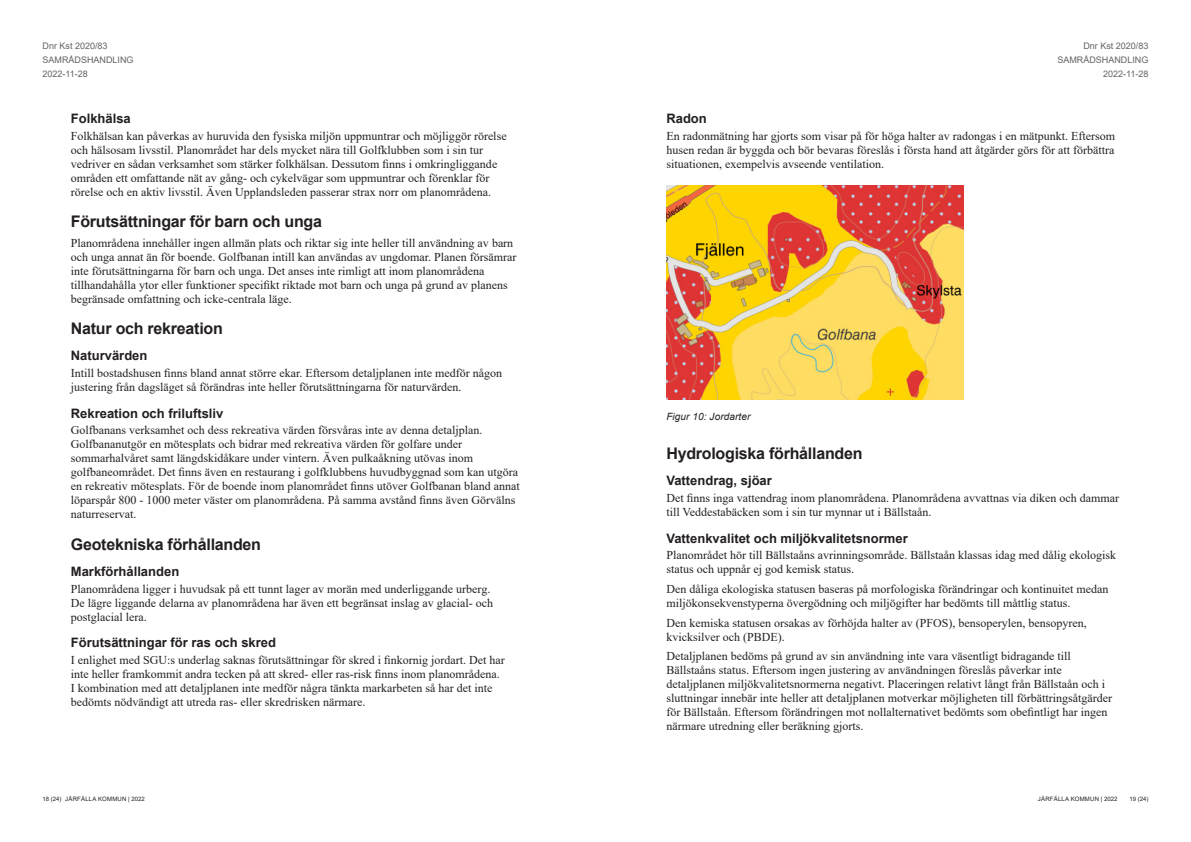
<style>
.page{position:relative;width:1191px;height:842px;background:#fff}
.page>*{position:absolute;margin:0;border:0;box-sizing:border-box;transform-origin:0 0}
.Rubrik_2{font:700 16px "Arial";letter-spacing:-.015em;color:#231f20}
.Rubrik_3{font:700 13px "Arial";color:#231f20}
.Brödtext{font:12px/14px "Times New Roman";color:#231f20}
.t1{font:italic 10px "Arial";letter-spacing:.01em;color:#231f20}
.t2{font:9px/13.8px "Arial";color:#636366;text-align:right}
.t3{font:6px "Arial";letter-spacing:.035em;color:#231f20}
</style>
<div class="page">
<img style="left:666px;top:186px;width:297px;height:214px">
<p class="t2" style="left:43px;top:39px;width:93px;text-align:left">Dnr Kst 2020/83<br>SAMRÅDSHANDLING<br>2022-11-28</p>
<p class="Rubrik_3" style="left:71px;top:109px;width:61px">Folkhälsa</p>
<p class="Brödtext" style="left:71px;top:128px;width:437px">Folkhälsan kan påverkas av huruvida den fysiska miljön uppmuntrar och möjliggör rörelse och hälsosam livsstil. Planområdet har dels mycket nära till Golfklubben som i sin tur vedriver en sådan verksamhet som stärker folkhälsan. Dessutom finns i omkringliggande områden ett omfattande nät av gång- och cykelvägar som uppmuntrar och förenklar för rörelse och en aktiv livsstil. Även Upplandsleden passerar strax norr om planområdena.</p>
<p class="Rubrik_2" style="left:71px;top:210px;width:253px">Förutsättningar för barn och unga</p>
<p class="Brödtext" style="left:71px;top:235px;width:447px">Planområdena innehåller ingen allmän plats och riktar sig inte heller till användning av barn och unga annat än för boende. Golfbanan intill kan användas av ungdomar. Planen försämrar inte förutsättningarna för barn och unga. Det anses inte rimligt att inom planområdena tillhandahålla ytor eller funktioner specifikt riktade mot barn och unga på grund av planens begränsade omfattning och icke-centrala läge.</p>
<p class="Rubrik_2" style="left:71px;top:317px;width:153px">Natur och rekreation</p>
<p class="Rubrik_3" style="left:71px;top:347px;width:78px">Naturvärden</p>
<p class="Brödtext" style="left:71px;top:366px;width:433px">Intill bostadshusen finns bland annat större ekar. Eftersom detaljplanen inte medför någon justering från dagsläget så förändras inte heller förutsättningarna för naturvärden.</p>
<p class="Rubrik_3" style="left:71px;top:404px;width:154px">Rekreation och friluftsliv</p>
<p class="Brödtext" style="left:71px;top:423px;width:450px">Golfbanans verksamhet och dess rekreativa värden försvåras inte av denna detaljplan.<br>Golfbananutgör en mötesplats och bidrar med rekreativa värden för golfare under sommarhalvåret samt längdskidåkare under vintern. Även pulkaåkning utövas inom golfbaneområdet. Det finns även en restaurang i golfklubbens huvudbyggnad som kan utgöra en rekreativ mötesplats. För de boende inom planområdet finns utöver Golfbanan bland annat löparspår 800 - 1000 meter väster om planområdena. På samma avstånd finns även Görvälns naturreservat.</p>
<p class="Rubrik_2" style="left:71px;top:533px;width:192px">Geotekniska förhållanden</p>
<p class="Rubrik_3" style="left:71px;top:562px;width:110px">Markförhållanden</p>
<p class="Brödtext" style="left:71px;top:581px;width:424px">Planområdena ligger i huvudsak på ett tunnt lager av morän med underliggande urberg.<br>De lägre liggande delarna av planområdena har även ett begränsat inslag av glacial- och postglacial lera.</p>
<p class="Rubrik_3" style="left:71px;top:634px;width:207px">Förutsättningar för ras och skred</p>
<p class="Brödtext" style="left:71px;top:653px;width:435px">I enlighet med SGU:s underlag saknas förutsättningar för skred i finkornig jordart. Det har inte heller framkommit andra tecken på att skred- eller ras-risk finns inom planområdena.<br>I kombination med att detaljplanen inte medför några tänkta markarbeten så har det inte bedömts nödvändigt att utreda ras- eller skredrisken närmare.</p>
<p class="t2" style="left:1057px;top:39px;width:93px">Dnr Kst 2020/83<br>SAMRÅDSHANDLING<br>2022-11-28</p>
<p class="Rubrik_3" style="left:666px;top:109px;width:42px">Radon</p>
<p class="Brödtext" style="left:666px;top:128px;width:450px;text-align:justify">En radonmätning har gjorts som visar på för höga halter av radongas i en mätpunkt. Eftersom husen redan är byggda och bör bevaras föreslås i första hand att åtgärder görs för att förbättra situationen, exempelvis avseende ventilation.</p>
<p class="t1" style="left:666px;top:410px;width:86px">Figur 10: Jordarter</p>
<p class="Rubrik_2" style="left:666px;top:442px;width:198px">Hydrologiska förhållanden</p>
<p class="Rubrik_3" style="left:666px;top:472px;width:107px">Vattendrag, sjöar</p>
<p class="Brödtext" style="left:666px;top:491px;width:454px">Det finns inga vattendrag inom planområdena. Planområdena avvattnas via diken och dammar till Veddestabäcken som i sin tur mynnar ut i Bällstaån.</p>
<p class="Rubrik_3" style="left:666px;top:529px;width:243px">Vattenkvalitet och miljökvalitetsnormer</p>
<p class="Brödtext" style="left:666px;top:548px;width:451px">Planområdet hör till Bällstaåns avrinningsområde. Bällstaån klassas idag med dålig ekologisk status och uppnår ej god kemisk status.</p>
<p class="Brödtext" style="left:666px;top:582px;width:443px">Den dåliga ekologiska statusen baseras på morfologiska förändringar och kontinuitet medan miljökonsekvenstyperna övergödning och miljögifter har bedömts till måttlig status.</p>
<p class="Brödtext" style="left:666px;top:615px;width:422px">Den kemiska statusen orsakas av förhöjda halter av (PFOS), bensoperylen, bensopyren, kvicksilver och (PBDE).</p>
<p class="Brödtext" style="left:666px;top:649px;width:447px">Detaljplanen bedöms på grund av sin användning inte vara väsentligt bidragande till Bällstaåns status. Eftersom ingen justering av användningen föreslås påverkar inte detaljplanen miljökvalitetsnormerna negativt. Placeringen relativt långt från Bällstaån och i sluttningar innebär inte heller att detaljplanen motverkar möjligheten till förbättringsåtgärder för Bällstaån. Eftersom förändringen mot nollalternativet bedömts som obefintligt har ingen närmare utredning eller beräkning gjorts.</p>
<p class="t3" style="left:43px;top:794px;width:104px">18 (24) JÄRFÄLLA KOMMUN | 2022</p>
<p class="t3" style="left:1038px;top:794px;width:81px">JÄRFÄLLA KOMMUN | 2022</p>
<p class="t3" style="left:1129px;top:794px;width:21px">19 (24)</p>
</div>
